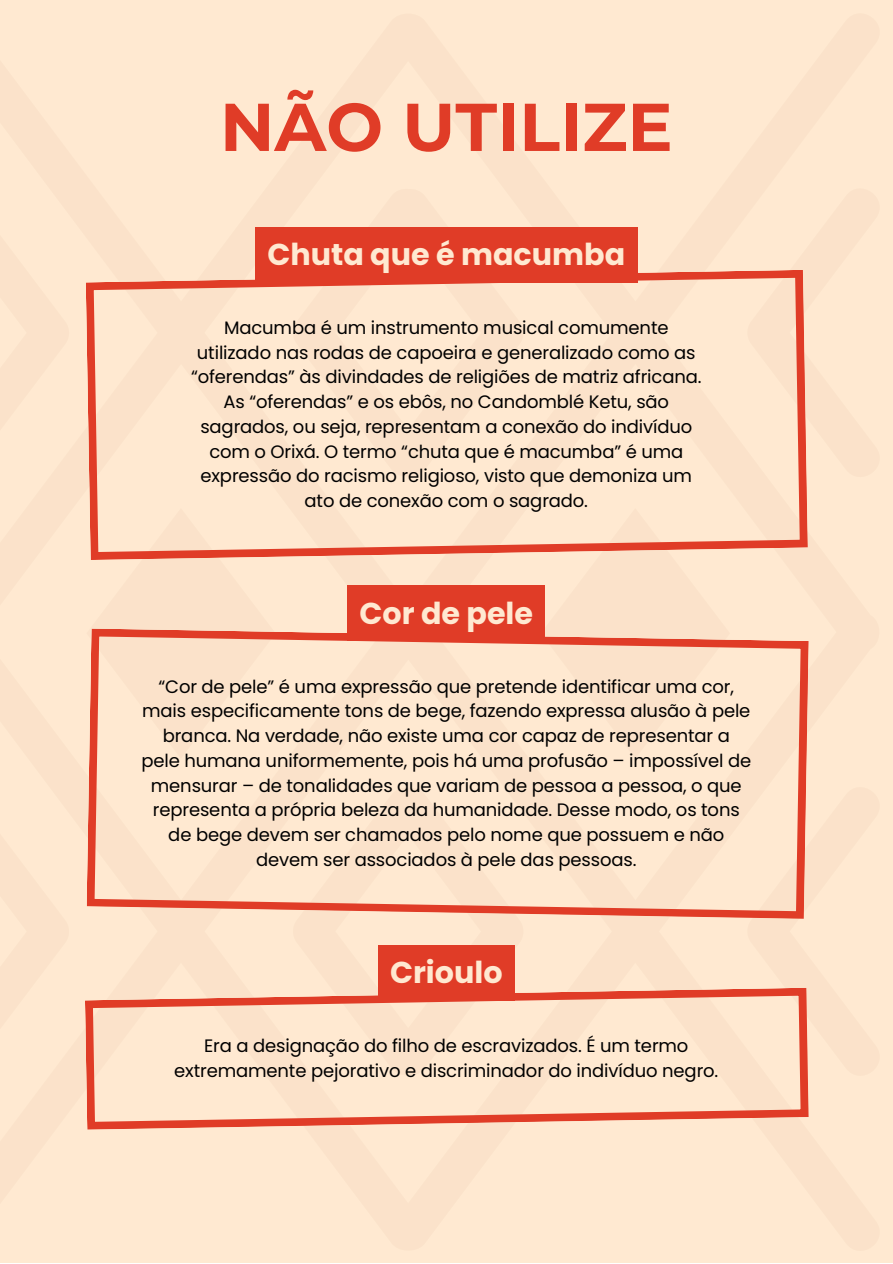
<style>
.page{position:relative;width:893px;height:1264px;background:#fff}
.page>*{position:absolute;margin:0;border:0;box-sizing:border-box;transform-origin:0 0}
.t1{font:700 67.5px "Montserrat";color:#e03c27}
.t2{font:700 30.15px "Poppins";color:#ffe9d1}
.t3{font:18px/24.8px "Poppins";letter-spacing:-.01em;color:#000;text-align:center}
</style>
<div class="page">
<div style="left:0;top:1px;width:890px;height:1261px;background:#ffe9d1"></div>
<div style="left:86px;top:560px;width:190px;height:198px;background:#fbe2ca"></div>
<div style="left:292px;top:188px;width:232px;height:39px;background:#ffe9d1"></div>
<div style="left:292px;top:918px;width:232px;height:69px;background:#ffe9d1"></div>
<div style="left:0;top:775px;width:70px;height:302px;background:#ffe9d1"></div>
<div style="left:0;top:176px;width:70px;height:312px;background:#ffe9d1"></div>
<svg style="left:86px;top:270px;width:721px;height:290px;background:#fbdbc3"></svg>
<svg style="left:87px;top:628px;width:721px;height:290px;background:#fbdbc3"></svg>
<svg style="left:85px;top:987px;width:723px;height:142px;background:#fad2bb"></svg>
<div style="left:255px;top:227px;width:382px;height:55px;background:#e03c27"></div>
<div style="left:347px;top:585px;width:198px;height:56px;background:#e03c27"></div>
<div style="left:378px;top:944px;width:136px;height:56px;background:#e03c27"></div>
<p class="t1" style="left:220px;top:86px;width:454px">NÃO UTILIZE</p>
<p class="t2" style="left:267px;top:233px;width:359px">Chuta que é macumba</p>
<p class="t3" style="left:191px;top:315px;width:512px">Macumba é um instrumento musical comumente utilizado nas rodas de capoeira e generalizado como as “oferendas” às divindades de religiões de matriz africana.<br>As “oferendas” e os ebôs, no Candomblé Ketu, são sagrados, ou seja, representam a conexão do indivíduo com o Orixá. O termo “chuta que é macumba” é uma expressão do racismo religioso, visto que demoniza um ato de conexão com o sagrado.</p>
<p class="t2" style="left:359px;top:592px;width:175px">Cor de pele</p>
<p class="t3" style="left:141px;top:674px;width:611px">“Cor de pele” é uma expressão que pretende identificar uma cor, mais especificamente tons de bege, fazendo expressa alusão à pele branca. Na verdade, não existe uma cor capaz de representar a pele humana uniformemente, pois há uma profusão – impossível de mensurar – de tonalidades que variam de pessoa a pessoa, o que representa a própria beleza da humanidade. Desse modo, os tons de bege devem ser chamados pelo nome que possuem e não devem ser associados à pele das pessoas.</p>
<p class="t2" style="left:390px;top:951px;width:114px">Crioulo</p>
<p class="t3" style="left:174px;top:1033px;width:545px">Era a designação do filho de escravizados. É um termo extremamente pejorativo e discriminador do indivíduo negro.</p>
</div>
